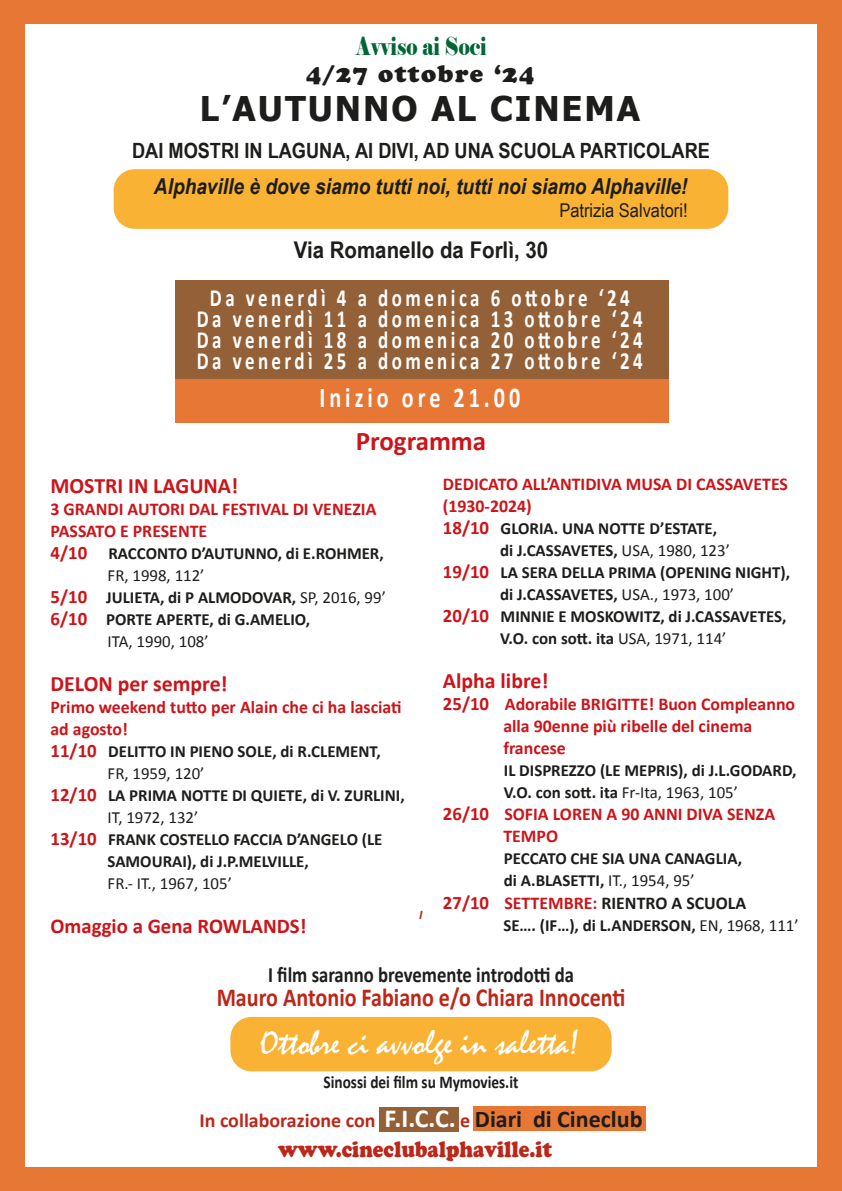
<style>
.page{position:relative;width:842px;height:1191px;background:#e77735}
.page>*{position:absolute;margin:0;border:0;box-sizing:border-box;transform-origin:0 0}
.t1{font:35px "Mistral";color:#fff}
.t2{font:700 34px "Tahoma";letter-spacing:.06em;color:#1d1d1b}
.t3{font:700 28.8px "Calibri";letter-spacing:.18em;color:#fff;scale:.77 1}
.t4{font:700 27px "Calibri";color:#cb151a}
.t5{font:700 26px "Calibri";color:#bc2719;scale:.85 1}
.t6{font:25px "Elephant";color:#063;scale:.78 1}
.t7{font:700 24.7px/21px "Calibri";letter-spacing:.18em;color:#fff;text-align:center;scale:.77 1}
.t8{font:24px "Cooper Black Std";letter-spacing:.06em;color:#1d1d1b}
.t9{font:700 23px "Arial Narrow";color:#1d1d1b;scale:1.08 1}
.t10{font:22.4px "Cooper Black Std";color:#bc2719;scale:.85 1}
.t11{font:italic 700 22px "Arial Narrow";color:#1d1d1b;scale:1.06 1}
.t12{font:700 22px "Calibri";color:#cb151a}
.t13{font:700 22px "Calibri";color:#1d1d1b;scale:.85 1}
.t14{font:700 21px "Arial Narrow";color:#1d1d1b;scale:1.06 1}
.t15{font:700 21px "Calibri";color:#cb151a}
.t16{font:700 20px "Calibri";color:#bc2719}
.t17{font:19px "Arial Narrow";color:#1d1d1b;scale:1.06 1}
.t18{font:700 18px/22px "Calibri";color:#cb151a}
.t19{font:700 18px "Calibri";color:#1d1d1b}
.t20{font:700 18px "Calibri";color:#1d1d1b;scale:.85 1}
.t21{font:700 17px/22px "Calibri";color:#1d1d1b}
.t22{font:17px "Calibri";color:#1d1d1b}
.t23{font:italic 700 13px "Calibri";color:#bc2719}
.s1{font-size:19px;color:#cb151a}
.s2{font-weight:400}
.s3{font-size:19px}
.s4{color:#cb151a}
.s5{font-size:26px;color:#fff}
.s6{font-size:24px;color:#1d1d1b}
</style>
<div class="page">
<div style="left:25px;top:24px;width:792px;height:1142px;background:#fff"></div>
<div style="left:175px;top:280px;width:493px;height:105px;background:#936037"></div>
<div style="left:379px;top:1107px;width:80px;height:24px;background:#936037"></div>
<div style="left:175px;top:379px;width:493px;height:43px;background:#e77735"></div>
<div style="left:114px;top:169px;width:614px;height:60px;background:#f9b233;border-radius:21px"></div>
<div style="left:230px;top:1017px;width:381px;height:54px;background:#f9b233;border-radius:21px"></div>
<div style="left:473px;top:1106px;width:173px;height:24px;background:#e77735"></div>
<h3 class="t6" style="left:356px;top:30px;width:169px">Avviso ai Soci</h3>
<h3 class="t8" style="left:306px;top:59px;width:229px">4/27 ottobre ‘24</h3>
<h2 class="t2" style="left:200px;top:84px;width:442px">L’AUTUNNO AL CINEMA</h2>
<p class="t14" style="left:132px;top:134px;width:547px">DAI MOSTRI IN LAGUNA, AI DIVI, AD UNA SCUOLA PARTICOLARE</p>
<p class="t11" style="left:154px;top:170px;width:505px">Alphaville è dove siamo tutti noi, tutti noi siamo Alphaville!</p>
<p class="t17" style="left:559px;top:197px;width:122px">Patrizia Salvatori!</p>
<h3 class="t9" style="left:294px;top:233px;width:237px">Via Romanello da Forlì, 30</h3>
<h3 class="t7" style="left:197px;top:287px;width:580px">Da venerdì 4 a domenica 6 ottobre ‘24<br>Da venerdì 11 a domenica 13 ottobre ‘24<br>Da venerdì 18 a domenica 20 ottobre ‘24<br>Da venerdì 25 a domenica 27 ottobre ‘24</h3>
<h3 class="t3" style="left:319px;top:379px;width:262px">Inizio ore 21.00</h3>
<h3 class="t4" style="left:356px;top:424px;width:132px">Programma</h3>
<p class="t12" style="left:50px;top:472px;width:189px">MOSTRI IN LAGUNA!</p>
<p class="t18" style="left:50px;top:498px;width:327px">3 GRANDI AUTORI DAL FESTIVAL DI VENEZIA<br>PASSATO E PRESENTE</p>
<p class="t21" style="left:50px;top:542px;width:335px"><span class="s1">4/10</span> RACCONTO D’AUTUNNO, di E.ROHMER,</p>
<p class="t22" style="left:108px;top:564px;width:98px">FR, 1998, 112’</p>
<p class="t21" style="left:50px;top:586px;width:337px"><span class="s1">5/10</span> JULIETA, di P ALMODOVAR, <span class="s2">SP, 2016, 99’</span></p>
<p class="t21" style="left:50px;top:608px;width:261px"><span class="s1">6/10</span> PORTE APERTE, di G.AMELIO,</p>
<p class="t22" style="left:108px;top:630px;width:103px">ITA, 1990, 108’</p>
<p class="t12" style="left:50px;top:670px;width:179px">DELON per sempre!</p>
<p class="t18" style="left:50px;top:696px;width:353px">Primo weekend tutto per Alain che ci ha lasciati ad agosto!</p>
<p class="t21" style="left:50px;top:740px;width:332px"><span class="s1">11/10</span> DELITTO IN PIENO SOLE, di R.CLEMENT,</p>
<p class="t22" style="left:108px;top:762px;width:98px">FR, 1959, 120’</p>
<p class="t21" style="left:50px;top:784px;width:356px"><span class="s1">12/10</span> LA PRIMA NOTTE DI QUIETE, di V. ZURLINI,</p>
<p class="t22" style="left:108px;top:806px;width:92px">IT, 1972, 132’</p>
<p class="t21" style="left:50px;top:828px;width:333px"><span class="s1">13/10</span> FRANK COSTELLO FACCIA D’ANGELO (LE</p>
<p class="t21" style="left:108px;top:850px;width:203px">SAMOURAI), di J.P.MELVILLE,</p>
<p class="t22" style="left:108px;top:872px;width:126px">FR.- IT., 1967, 105’</p>
<p class="t15" style="left:50px;top:912px;width:258px">Omaggio a Gena ROWLANDS!</p>
<p class="t23" style="left:419px;top:906px;width:5px">I</p>
<p class="t18" style="left:443px;top:473px;width:347px">DEDICATO ALL’ANTIDIVA MUSA DI CASSAVETES (1930-2024)</p>
<p class="t21" style="left:443px;top:518px;width:276px"><span class="s1">18/10</span> GLORIA. UNA NOTTE D’ESTATE,</p>
<p class="t21" style="left:500px;top:540px;width:231px">di J.CASSAVETES, <span class="s2">USA, 1980, 123’</span></p>
<p class="t21" style="left:443px;top:562px;width:349px"><span class="s1">19/10</span> LA SERA DELLA PRIMA (OPENING NIGHT),</p>
<p class="t21" style="left:500px;top:584px;width:236px">di J.CASSAVETES, <span class="s2">USA., 1973, 100’</span></p>
<p class="t21" style="left:443px;top:606px;width:345px"><span class="s1">20/10</span> MINNIE E MOSKOWITZ, di J.CASSAVETES,</p>
<p class="t21" style="left:500px;top:628px;width:228px">V.O. con sott. ita <span class="s2">USA, 1971, 114’</span></p>
<p class="t12" style="left:443px;top:667px;width:107px">Alpha libre!</p>
<p class="t18" style="left:503px;top:693px;width:293px;text-indent:-60px"><span class="s3">25/10</span> Adorabile BRIGITTE! Buon Compleanno alla 90enne più ribelle del cinema francese</p>
<p class="t21" style="left:504px;top:760px;width:294px">IL DISPREZZO (LE MEPRIS), di J.L.GODARD,<br>V.O. con sott. ita <span class="s2">Fr-Ita, 1963, 105’</span></p>
<p class="t18" style="left:503px;top:803px;width:273px;text-indent:-60px"><span class="s3">26/10</span> SOFIA LOREN A 90 ANNI DIVA SENZA<br>TEMPO</p>
<p class="t21" style="left:504px;top:848px;width:240px">PECCATO CHE SIA UNA CANAGLIA, di A.BLASETTI, <span class="s2">IT., 1954, 95’</span></p>
<p class="t19" style="left:443px;top:891px;width:305px"><span class="s1">27/10</span> <span class="s4">SETTEMBRE:</span> RIENTRO A SCUOLA</p>
<p class="t21" style="left:503px;top:914px;width:297px">SE…. (IF…), di L.ANDERSON, <span class="s2">EN, 1968, 111’</span></p>
<p class="t13" style="left:268px;top:960px;width:361px">I film saranno brevemente introdotti da</p>
<h3 class="t5" style="left:217px;top:980px;width:482px">Mauro Antonio Fabiano e/o Chiara Innocenti</h3>
<h1 class="t1" style="left:260px;top:1023px;width:321px">Ottobre ci avvolge in saletta!</h1>
<p class="t20" style="left:324px;top:1071px;width:231px">Sinossi dei film su Mymovies.it</p>
<p class="t16" style="left:199px;top:1107px;width:445px">In collaborazione con <span class="s5">F.I.C.C.</span> e <span class="s6">Diari di Cineclub</span></p>
<h3 class="t10" style="left:278px;top:1135px;width:324px">www.cineclubalphaville.it</h3>
</div>
